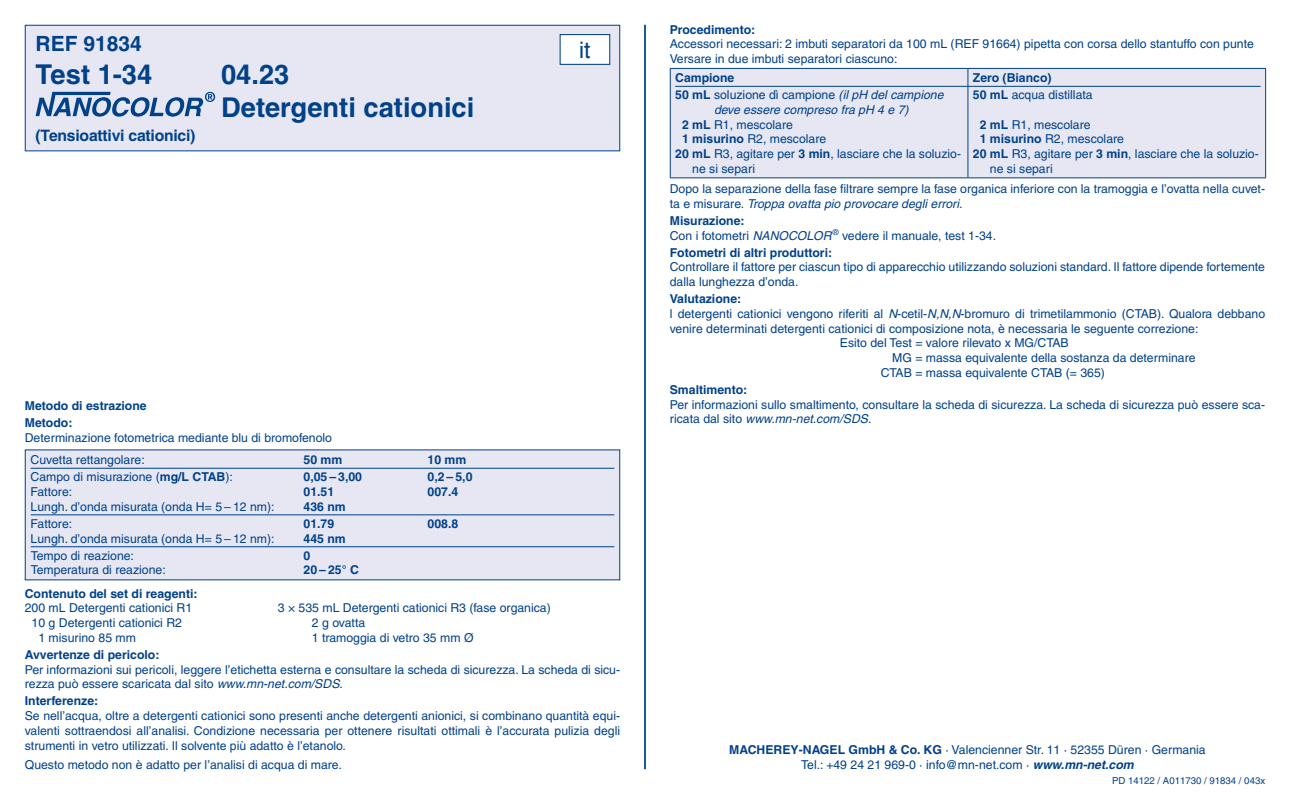
<style>
.page{position:relative;width:1290px;height:794px;background:#fff}
.page>*{position:absolute;margin:0;border:0;box-sizing:border-box;transform-origin:0 0}
.t1{font:700 27.3px/32.9px "Helvetica LT Pro";color:#004189}
.t2{font:22.75px "Helvetica";color:#004189}
.t3{font:700 21px "Helvetica LT Pro";color:#004189}
.t4{font:700 15.75px "Helvetica LT Pro";letter-spacing:-.015em;color:#004189}
.t5{font:12.25px/14.7px "Helvetica LT Pro";color:#004189}
.t6{font:700 12.25px/17.2px "Helvetica LT Pro";color:#004189}
.t7{font:italic 12.25px "Helvetica LT Pro";color:#004189}
.t8{font:9.62px "Helvetica LT Pro";color:#004189}
.s1{font-weight:700}
.s2{font-style:italic}
.s3{font-weight:400}
.s4{font-weight:700;font-style:italic}
</style>
<div class="page">
<hr style="left:644px;top:25px;width:2px;height:744px;background:#004189">
<div style="left:25px;top:25px;width:595px;height:126px;background:#e6e7f3"></div>
<svg style="left:36px;top:92px;width:179px;height:25px"></svg>
<div style="left:25px;top:25px;width:595px;height:126px;border:1px solid #004189"></div>
<div style="left:560px;top:35px;width:50px;height:29px;background:#fff"></div>
<div style="left:560px;top:34px;width:50px;height:31px;border:1px solid #004189"></div>
<div style="left:25px;top:450px;width:595px;height:130px;background:#e6e7f3"></div>
<hr style="left:31px;top:468px;width:583px;height:1px;background:#004189">
<hr style="left:31px;top:514px;width:583px;height:1px;background:#004189">
<hr style="left:31px;top:546px;width:583px;height:1px;background:#004189">
<div style="left:671px;top:69px;width:594px;height:108px;background:#e6e7f3"></div>
<hr style="left:670px;top:68px;width:298px;height:1px;background:#004189">
<hr style="left:670px;top:69px;width:1px;height:108px;background:#004189">
<hr style="left:968px;top:68px;width:298px;height:1px;background:#004189">
<hr style="left:967px;top:69px;width:1px;height:108px;background:#004189">
<hr style="left:1265px;top:69px;width:1px;height:108px;background:#004189">
<hr style="left:670px;top:177px;width:298px;height:1px;background:#004189">
<hr style="left:968px;top:177px;width:298px;height:1px;background:#004189">
<hr style="left:675px;top:86px;width:298px;height:1px;background:#004189">
<hr style="left:973px;top:86px;width:287px;height:1px;background:#004189">
<h3 class="t3" style="left:36px;top:30px;width:108px">REF 91834</h3>
<h1 class="t1" style="left:36px;top:58px;width:118px">Test 1‑34</h1>
<h1 class="t1" style="left:221px;top:58px;width:255px">04.23<br>Detergenti cationici</h1>
<p class="t4" style="left:36px;top:125px;width:161px">(Tensioattivi cationici)</p>
<p class="t6" style="left:25px;top:397px;width:123px">Metodo di estrazione<br>Metodo:</p>
<p class="t5" style="left:31px;top:427px;width:303px;line-height:22.1px;text-indent:-6px">Determinazione fotometrica mediante blu di bromofenolo<br>Cuvetta rettangolare:</p>
<p class="t6" style="left:303px;top:451px;width:40px">50 mm</p>
<p class="t6" style="left:427px;top:451px;width:40px">10 mm</p>
<h2 class="t2" style="left:579px;top:32px;width:13px">it</h2>
<p class="t5" style="left:31px;top:469px;width:204px">Campo di misurazione (<span class="s1">mg/L CTAB</span>):</p>
<p class="t6" style="left:303px;top:468px;width:60px">0,05 – 3,00</p>
<p class="t6" style="left:427px;top:468px;width:46px">0,2 – 5,0</p>
<p class="t5" style="left:31px;top:484px;width:43px">Fattore:</p>
<p class="t6" style="left:303px;top:483px;width:32px">01.51</p>
<p class="t6" style="left:427px;top:483px;width:32px">007.4</p>
<p class="t5" style="left:31px;top:499px;width:245px">Lungh. d’onda misurata (onda H= 5 – 12 nm):</p>
<p class="t6" style="left:303px;top:498px;width:44px">436 nm</p>
<p class="t5" style="left:31px;top:516px;width:43px">Fattore:</p>
<p class="t6" style="left:303px;top:515px;width:32px">01.79</p>
<p class="t6" style="left:428px;top:515px;width:32px">008.8</p>
<p class="t5" style="left:31px;top:531px;width:245px">Lungh. d’onda misurata (onda H= 5 – 12 nm):</p>
<p class="t6" style="left:303px;top:530px;width:44px">445 nm</p>
<p class="t5" style="left:31px;top:548px;width:105px">Tempo di reazione:</p>
<p class="t6" style="left:303px;top:547px;width:8px">0</p>
<p class="t5" style="left:31px;top:563px;width:137px">Temperatura di reazione:</p>
<p class="t6" style="left:303px;top:561px;width:57px">20 – 25° C</p>
<p class="t6" style="left:25px;top:584px;width:174px">Contenuto del set di reagenti:</p>
<p class="t5" style="left:25px;top:600px;width:169px">200 mL Detergenti cationici R1</p>
<p class="t5" style="left:278px;top:600px;width:274px">3 × 535 mL Detergenti cationici R3 (fase organica)</p>
<p class="t5" style="left:32px;top:615px;width:152px">10 g Detergenti cationici R2</p>
<p class="t5" style="left:312px;top:615px;width:55px">2 g ovatta</p>
<p class="t5" style="left:38px;top:630px;width:99px">1 misurino 85 mm</p>
<p class="t5" style="left:312px;top:630px;width:163px">1 tramoggia di vetro 35 mm Ø</p>
<p class="t6" style="left:25px;top:646px;width:136px">Avvertenze di pericolo:</p>
<p class="t5" style="left:25px;top:662px;width:597px">Per informazioni sui pericoli, leggere l’etichetta esterna e consultare la scheda di sicurezza. La scheda di sicu‑ rezza può essere scaricata dal sito <span class="s2">www.mn-net.com/SDS</span>.</p>
<p class="t6" style="left:25px;top:692px;width:75px">Interferenze:</p>
<p class="t5" style="left:25px;top:708px;width:597px;text-align:justify">Se nell’acqua, oltre a detergenti cationici sono presenti anche detergenti anionici, si combinano quantità equi‑ valenti sottraendosi all’analisi. Condizione necessaria per ottenere risultati ottimali è l’accurata pulizia degli strumenti in vetro utilizzati. Il solvente più adatto è l’etanolo.</p>
<p class="t5" style="left:25px;top:757px;width:319px">Questo metodo non è adatto per l’analisi di acqua di mare.</p>
<p class="t6" style="left:670px;top:21px;width:87px">Procedimento:</p>
<p class="t5" style="left:670px;top:37px;width:586px">Accessori necessari: 2 imbuti separatori da 100 mL (REF 91664) pipetta con corsa dello stantuffo con punte<br>Versare in due imbuti separatori ciascuno:</p>
<p class="t5" style="left:675px;top:69px;width:270px;line-height:17.2px"><span class="s1">Campione<br>50 mL</span> soluzione dì campione <span class="s2">(il pH del campione</span></p>
<p class="t7" style="left:714px;top:103px;width:196px">deve essere compreso fra pH 4 e 7)</p>
<p class="t5" style="left:682px;top:117px;width:112px"><span class="s1">2 mL</span> R1, mescolare</p>
<p class="t5" style="left:682px;top:132px;width:146px"><span class="s1">1 misurino</span> R2, mescolare</p>
<p class="t5" style="left:675px;top:146px;width:287px"><span class="s1">20 mL</span> R3, agitare per <span class="s1">3 min</span>, lasciare che la soluzio‑</p>
<p class="t5" style="left:692px;top:161px;width:64px">ne si separi</p>
<p class="t6" style="left:973px;top:69px;width:121px">Zero (Bianco)<br>50 mL <span class="s3">acqua distillata</span></p>
<p class="t5" style="left:980px;top:117px;width:112px"><span class="s1">2 mL</span> R1, mescolare</p>
<p class="t5" style="left:980px;top:132px;width:146px"><span class="s1">1 misurino</span> R2, mescolare</p>
<p class="t5" style="left:973px;top:146px;width:287px"><span class="s1">20 mL</span> R3, agitare per <span class="s1">3 min</span>, lasciare che la soluzio‑</p>
<p class="t5" style="left:990px;top:161px;width:64px">ne si separi</p>
<p class="t5" style="left:670px;top:181px;width:597px">Dopo la separazione della fase filtrare sempre la fase organica inferiore con la tramoggia e l’ovatta nella cuvet‑ ta e misurare. <span class="s2">Troppa ovatta pio provocare degli errori.</span></p>
<p class="t5" style="left:670px;top:213px;width:328px"><span class="s1">Misurazione:<br></span>Con i fotometri <span class="s2">NANOCOLOR</span> <sup>®</sup> vedere il manuale, test 1‑34.</p>
<p class="t6" style="left:670px;top:244px;width:164px">Fotometri di altri produttori:</p>
<p class="t5" style="left:670px;top:260px;width:597px">Controllare il fattore per ciascun tipo di apparecchio utilizzando soluzioni standard. Il fattore dipende fortemente dalla lunghezza d’onda.</p>
<p class="t6" style="left:670px;top:290px;width:73px">Valutazione:</p>
<p class="t5" style="left:670px;top:306px;width:597px">l detergenti cationici vengono riferiti al <span class="s2">N</span>-cetil-<span class="s2">N,N,N</span>-bromuro di trimetilammonio (CTAB). Qualora debbano</p>
<p class="t5" style="left:670px;top:321px;width:530px">venire determinati detergenti cationici di composizione nota, è necessaria le seguente correzione:</p>
<p class="t5" style="left:840px;top:336px;width:230px">Esito del Test = valore rilevato x MG/CTAB</p>
<p class="t5" style="left:892px;top:350px;width:305px">MG = massa equivalente della sostanza da determinare</p>
<p class="t5" style="left:881px;top:365px;width:226px">CTAB = massa equivalente CTAB (= 365)</p>
<p class="t6" style="left:670px;top:381px;width:79px">Smaltimento:</p>
<p class="t5" style="left:670px;top:397px;width:597px">Per informazioni sullo smaltimento, consultare la scheda di sicurezza. La scheda di sicurezza può essere sca‑ ricata dal sito <span class="s2">www.mn-net.com/SDS</span>.</p>
<p class="t5" style="left:729px;top:743px;width:478px;text-align:center"><span class="s1">MACHEREY‑NAGEL GmbH &amp; Co. KG</span> · Valencienner Str. 11 · 52355 Düren · Germania<br>Tel.: +49 24 21 969‑0 · info@mn-net.com · <span class="s4">www.mn-net.com</span></p>
<p class="t8" style="left:1112px;top:774px;width:155px">PD 14122 / A011730 / 91834 / 043x</p>
</div>
